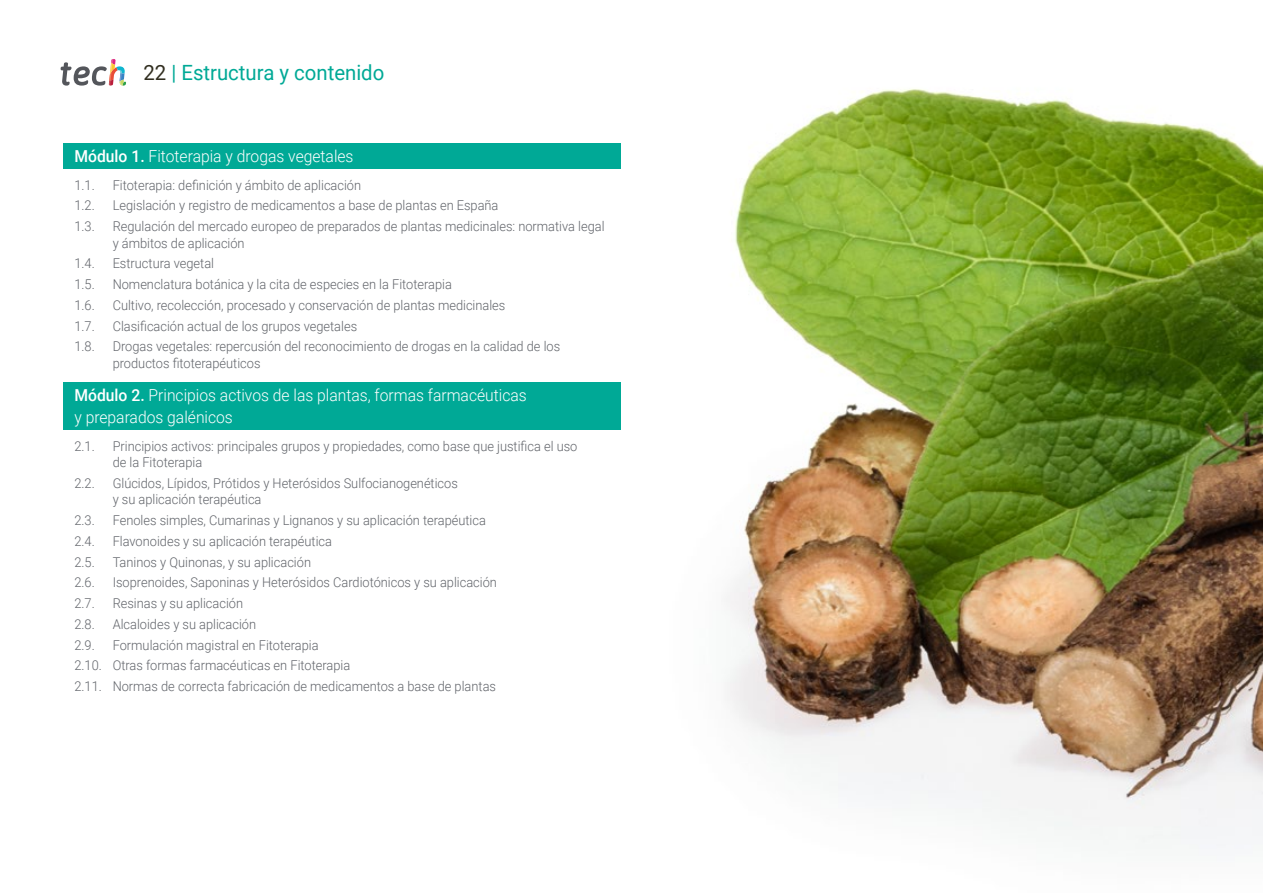
<style>
.page{position:relative;width:1263px;height:893px;background:#fff}
.page>*{position:absolute;margin:0;border:0;box-sizing:border-box;transform-origin:0 0}
.t1{font:21px "Roboto";color:#00a996}
.t2{font:300 16.5px/22.5px "Roboto";color:#fff;scale:.95 1}
.t3{font:300 13.5px/16.5px "Roboto";color:#61646a;scale:.95 1}
.s1{color:#312e20}
.s2{font-weight:500}
</style>
<div class="page">
<div style="left:63px;top:144px;width:558px;height:25px;background:#00a996"></div>
<div style="left:63px;top:382px;width:558px;height:48px;background:#00a996"></div>
<svg style="left:61px;top:59px;width:65px;height:27px"></svg>
<img style="left:726px;top:89px;width:537px;height:757px">
<h1 class="t1" style="left:144px;top:57px;width:242px"><span class="s1">22</span> | Estructura y contenido</h1>
<p class="t2" style="left:74px;top:145px;width:295px"><span class="s2">Módulo 1.</span> Fitoterapia y drogas vegetales</p>
<p class="t3" style="left:74px;top:176px;width:23px">1.1.</p>
<p class="t3" style="left:113px;top:176px;width:263px">Fitoterapia: definición y ámbito de aplicación</p>
<p class="t3" style="left:74px;top:197px;width:23px">1.2.</p>
<p class="t3" style="left:113px;top:197px;width:408px">Legislación y registro de medicamentos a base de plantas en España</p>
<p class="t3" style="left:74px;top:217px;width:23px">1.3.</p>
<p class="t3" style="left:113px;top:217px;width:519px">Regulación del mercado europeo de preparados de plantas medicinales: normativa legal y ámbitos de aplicación</p>
<p class="t3" style="left:74px;top:255px;width:23px">1.4.</p>
<p class="t3" style="left:113px;top:255px;width:108px">Estructura vegetal</p>
<p class="t3" style="left:74px;top:275px;width:23px">1.5.</p>
<p class="t3" style="left:113px;top:275px;width:359px">Nomenclatura botánica y la cita de especies en la Fitoterapia</p>
<p class="t3" style="left:74px;top:296px;width:23px">1.6.</p>
<p class="t3" style="left:113px;top:296px;width:415px">Cultivo, recolección, procesado y conservación de plantas medicinales</p>
<p class="t3" style="left:74px;top:317px;width:23px">1.7.</p>
<p class="t3" style="left:113px;top:317px;width:259px">Clasificación actual de los grupos vegetales</p>
<p class="t3" style="left:74px;top:338px;width:23px">1.8.</p>
<p class="t3" style="left:113px;top:338px;width:473px">Drogas vegetales: repercusión del reconocimiento de drogas en la calidad de los productos fitoterapéuticos</p>
<p class="t2" style="left:74px;top:383px;width:478px"><span class="s2">Módulo 2.</span> Principios activos de las plantas, formas farmacéuticas y preparados galénicos</p>
<p class="t3" style="left:74px;top:437px;width:23px">2.1.</p>
<p class="t3" style="left:113px;top:437px;width:491px">Principios activos: principales grupos y propiedades, como base que justifica el uso de la Fitoterapia</p>
<p class="t3" style="left:74px;top:474px;width:23px">2.2.</p>
<p class="t3" style="left:113px;top:474px;width:365px">Glúcidos, Lípidos, Prótidos y Heterósidos Sulfocianogenéticos y su aplicación terapéutica</p>
<p class="t3" style="left:74px;top:511px;width:23px">2.3.</p>
<p class="t3" style="left:113px;top:511px;width:394px">Fenoles simples, Cumarinas y Lignanos y su aplicación terapéutica</p>
<p class="t3" style="left:74px;top:532px;width:23px">2.4.</p>
<p class="t3" style="left:113px;top:532px;width:232px">Flavonoides y su aplicación terapéutica</p>
<p class="t3" style="left:74px;top:553px;width:23px">2.5.</p>
<p class="t3" style="left:113px;top:553px;width:210px">Taninos y Quinonas, y su aplicación</p>
<p class="t3" style="left:74px;top:574px;width:23px">2.6.</p>
<p class="t3" style="left:113px;top:574px;width:406px">Isoprenoides, Saponinas y Heterósidos Cardiotónicos y su aplicación</p>
<p class="t3" style="left:74px;top:594px;width:23px">2.7.</p>
<p class="t3" style="left:113px;top:594px;width:139px">Resinas y su aplicación</p>
<p class="t3" style="left:74px;top:615px;width:23px">2.8.</p>
<p class="t3" style="left:113px;top:615px;width:152px">Alcaloides y su aplicación</p>
<p class="t3" style="left:74px;top:636px;width:23px">2.9.</p>
<p class="t3" style="left:74px;top:634px;width:445px;line-height:20.7px;text-indent:38px">Formulación magistral en Fitoterapia<br>2.10. Otras formas farmacéuticas en Fitoterapia<br>2.11. Normas de correcta fabricación de medicamentos a base de plantas</p>
</div>
